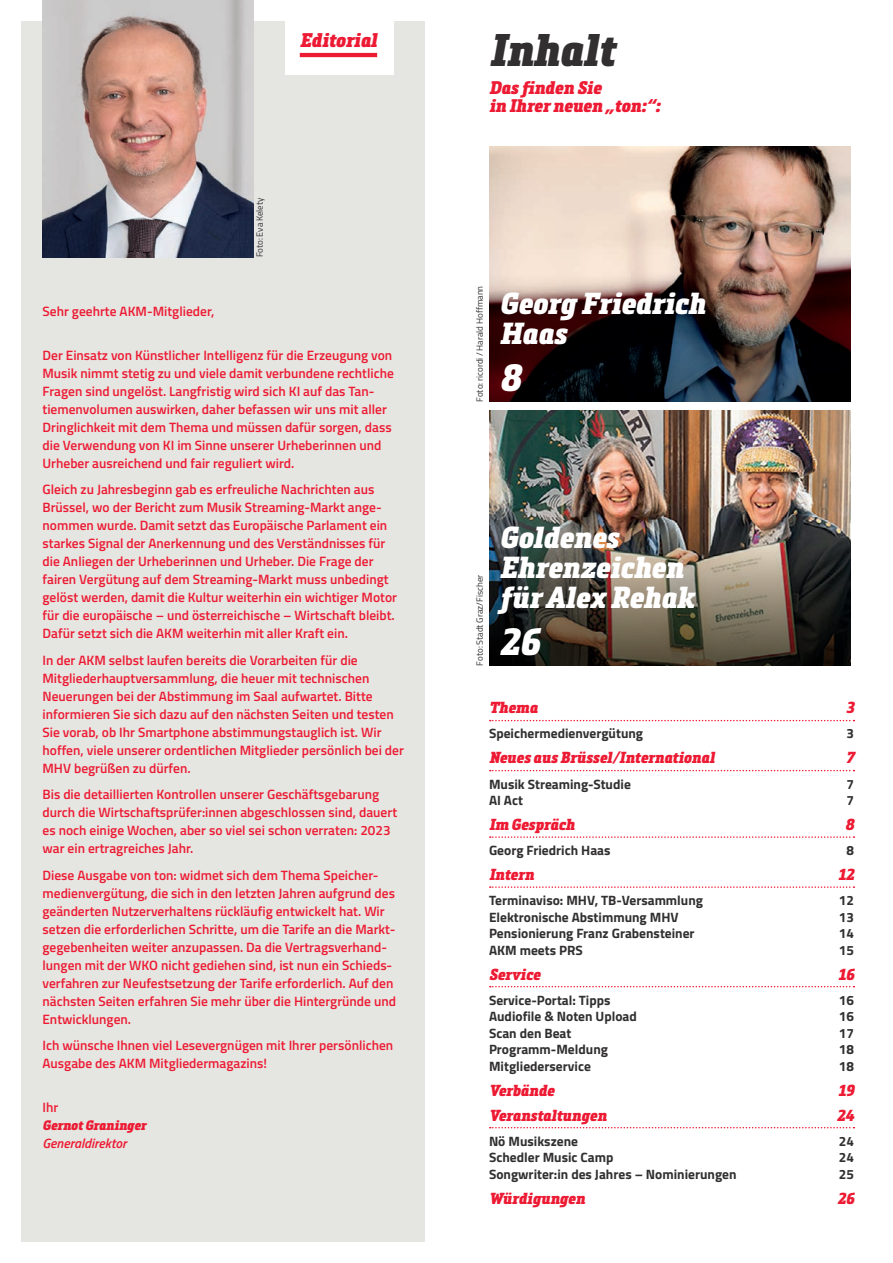
<style>
.page{position:relative;width:893px;height:1263px;background:#fff}
.page>*{position:absolute;margin:0;border:0;box-sizing:border-box;transform-origin:0 0}
.t1{font:italic 900 45px "Metronic Slab Narrow";color:#312f30}
.t2{font:italic 900 37.5px "Metronic Slab Narrow";color:#fff}
.t3{font:italic 900 30px/30px "Metronic Slab Narrow";color:#fff}
.t4{font:italic 900 19.5px "Metronic Slab Narrow";color:#ed1a33}
.t5{font:italic 900 18px/18px "Metronic Slab Narrow";color:#ed1a33}
.t6{font:italic 900 15.75px "Metronic Slab Narrow";color:#ed1a33}
.t7{font:600 13.5px/18px "Titillium";color:#ed1a33}
.t8{font:700 13.5px "Titillium";color:#312f30}
.t9{font:italic 900 13.5px "Metronic Slab Narrow";color:#ed1a33}
.t10{font:italic 600 13.5px "Titillium";color:#ed1a33}
.t11{font:9px "Titillium";color:#312f30}
</style>
<div class="page">
<div style="left:21px;top:21px;width:404px;height:1221px;background:#e5e6e1"></div>
<svg style="left:490px;top:720px;width:364px;height:1px"></svg>
<svg style="left:490px;top:770px;width:364px;height:1px"></svg>
<svg style="left:490px;top:836px;width:364px;height:2px"></svg>
<svg style="left:490px;top:886px;width:364px;height:2px"></svg>
<svg style="left:490px;top:986px;width:364px;height:1px"></svg>
<svg style="left:490px;top:1127px;width:364px;height:1px"></svg>
<img style="left:489px;top:410px;width:361px;height:107px">
<img style="left:489px;top:147px;width:361px;height:127px">
<img style="left:43px;top:0;width:210px;height:257px">
<img style="left:489px;top:517px;width:361px;height:21px">
<svg style="left:489px;top:274px;width:361px;height:128px;background:#3c2d2e"></svg>
<img style="left:489px;top:538px;width:361px;height:127px">
<div style="left:285px;top:0;width:108px;height:74px;background:#fff"></div>
<hr style="left:300px;top:53px;width:77px;height:4px;background:#ed1a33">
<h3 class="t4" style="left:300px;top:27px;width:79px">Editorial</h3>
<p class="t11" style="left:253px;top:257px;width:61px;rotate:-90deg">Foto: Eva Kelety</p>
<p class="t7" style="left:43px;top:302px;width:174px">Sehr geehrte AKM-Mitglieder,</p>
<p class="t7" style="left:43px;top:345px;width:353px">Der Einsatz von Künstlicher Intelligenz für die Erzeugung von Musik nimmt stetig zu und viele damit verbundene rechtliche Fragen sind ungelöst. Langfristig wird sich KI auf das Tan&shy;tiemenvolumen auswirken, daher befassen wir uns mit aller Dringlichkeit mit dem Thema und müssen dafür sorgen, dass die Verwendung von KI im Sinne unserer Urheberinnen und Urheber ausreichend und fair reguliert wird.</p>
<p class="t7" style="left:43px;top:480px;width:356px">Gleich zu Jahresbeginn gab es erfreuliche Nachrichten aus Brüssel, wo der Bericht zum Musik Streaming-Markt ange&shy;nommen wurde. Damit setzt das Europäische Parlament ein starkes Signal der Anerkennung und des Verständnisses für die Anliegen der Urheberinnen und Urheber. Die Frage der fairen Vergütung auf dem Streaming-Markt muss unbedingt gelöst werden, damit die Kultur weiterhin ein wichtiger Motor für die europäische – und österreichische – Wirtschaft bleibt.<br>Dafür setzt sich die AKM weiterhin mit aller Kraft ein.</p>
<p class="t7" style="left:43px;top:650px;width:363px">In der AKM selbst laufen bereits die Vorarbeiten für die Mitgliederhauptversammlung, die heuer mit technischen Neuerungen bei der Abstimmung im Saal aufwartet. Bitte informieren Sie sich dazu auf den nächsten Seiten und testen Sie vorab, ob Ihr Smartphone abstimmungstauglich ist. Wir hoffen, viele unserer ordentlichen Mitglieder persönlich bei der MHV begrüßen zu dürfen.</p>
<p class="t7" style="left:43px;top:785px;width:356px">Bis die detaillierten Kontrollen unserer Geschäftsgebarung durch die Wirtschaftsprüfer:innen abgeschlossen sind, dauert es noch einige Wochen, aber so viel sei schon verraten: 2023 war ein ertragreiches Jahr.</p>
<p class="t7" style="left:43px;top:865px;width:355px">Diese Ausgabe von ton: widmet sich dem Thema Speicher&shy;medienvergütung, die sich in den letzten Jahren aufgrund des geänderten Nutzerverhaltens rückläufig entwickelt hat. Wir setzen die erforderlichen Schritte, um die Tarife an die Markt&shy;gegebenheiten weiter anzupassen. Da die Vertragsverhand&shy;lungen mit der WKO nicht gediehen sind, ist nun ein Schieds&shy;verfahren zur Neufestsetzung der Tarife erforderlich. Auf den nächsten Seiten erfahren Sie mehr über die Hintergründe und Entwicklungen.</p>
<p class="t7" style="left:43px;top:1036px;width:352px">Ich wünsche Ihnen viel Lesevergnügen mit Ihrer persönlichen<br>Ausgabe des AKM Mitgliedermagazins!</p>
<p class="t7" style="left:43px;top:1097px;width:17px">Ihr</p>
<p class="t9" style="left:43px;top:1116px;width:105px">Gernot Graninger</p>
<p class="t10" style="left:43px;top:1133px;width:85px">Generaldirektor</p>
<h1 class="t1" style="left:489px;top:22px;width:127px">Inhalt</h1>
<h3 class="t5" style="left:489px;top:79px;width:173px">Das finden Sie<br>in Ihrer neuen „ton:“:</h3>
<p class="t11" style="left:473px;top:402px;width:118px;rotate:-90deg">Foto: ricordi / Harald Hoffmann</p>
<h3 class="t3" style="left:500px;top:288px;width:207px">Georg Friedrich<br>Haas</h3>
<h2 class="t2" style="left:500px;top:355px;width:23px">8</h2>
<p class="t11" style="left:473px;top:665px;width:92px;rotate:-90deg">Foto: Stadt Graz/Fischer</p>
<h3 class="t3" style="left:500px;top:522px;width:196px">Goldenes<br>Ehrenzeichen für Alex Rehak</h3>
<h2 class="t2" style="left:500px;top:618px;width:41px">26</h2>
<p class="t6" style="left:489px;top:698px;width:50px">Thema</p>
<p class="t6" style="left:846px;top:698px;width:9px">3</p>
<p class="t8" style="left:489px;top:723px;width:156px">Speichermedienvergütung</p>
<p class="t8" style="left:846px;top:723px;width:9px">3</p>
<p class="t6" style="left:489px;top:748px;width:227px">Neues aus Brüssel/International</p>
<p class="t6" style="left:846px;top:748px;width:10px">7</p>
<p class="t8" style="left:489px;top:773px;width:143px">Musik Streaming-Studie</p>
<p class="t8" style="left:846px;top:773px;width:9px">7</p>
<p class="t8" style="left:489px;top:790px;width:35px">AI Act</p>
<p class="t8" style="left:846px;top:790px;width:9px">7</p>
<p class="t6" style="left:489px;top:814px;width:87px">Im Gespräch</p>
<p class="t6" style="left:845px;top:814px;width:10px">8</p>
<p class="t8" style="left:489px;top:840px;width:123px">Georg Friedrich Haas</p>
<p class="t8" style="left:846px;top:840px;width:9px">8</p>
<p class="t6" style="left:489px;top:865px;width:46px">Intern</p>
<p class="t6" style="left:838px;top:865px;width:18px">12</p>
<p class="t8" style="left:489px;top:890px;width:216px">Terminaviso: MHV, TB-Versammlung</p>
<p class="t8" style="left:839px;top:890px;width:17px">12</p>
<p class="t8" style="left:489px;top:906px;width:191px">Elektronische Abstimmung MHV</p>
<p class="t8" style="left:839px;top:906px;width:17px">13</p>
<p class="t8" style="left:489px;top:923px;width:207px">Pensionierung Franz Grabensteiner</p>
<p class="t8" style="left:839px;top:923px;width:17px">14</p>
<p class="t8" style="left:489px;top:939px;width:95px">AKM meets PRS</p>
<p class="t8" style="left:839px;top:939px;width:17px">15</p>
<p class="t6" style="left:489px;top:964px;width:53px">Service</p>
<p class="t6" style="left:838px;top:964px;width:18px">16</p>
<p class="t8" style="left:489px;top:989px;width:123px">Service-Portal: Tipps</p>
<p class="t8" style="left:839px;top:989px;width:17px">16</p>
<p class="t8" style="left:489px;top:1006px;width:149px">Audiofile &amp; Noten Upload</p>
<p class="t8" style="left:839px;top:1006px;width:17px">16</p>
<p class="t8" style="left:489px;top:1022px;width:84px">Scan den Beat</p>
<p class="t8" style="left:839px;top:1022px;width:17px">17</p>
<p class="t8" style="left:489px;top:1039px;width:121px">Programm-Meldung</p>
<p class="t8" style="left:839px;top:1039px;width:17px">18</p>
<p class="t8" style="left:489px;top:1055px;width:103px">Mitgliederservice</p>
<p class="t8" style="left:839px;top:1055px;width:17px">18</p>
<p class="t6" style="left:489px;top:1080px;width:67px">Verbände</p>
<p class="t6" style="left:838px;top:1080px;width:18px">19</p>
<p class="t6" style="left:489px;top:1105px;width:119px">Veranstaltungen</p>
<p class="t6" style="left:837px;top:1105px;width:19px">24</p>
<p class="t8" style="left:489px;top:1130px;width:91px">Nö Musikszene</p>
<p class="t8" style="left:839px;top:1130px;width:17px">24</p>
<p class="t8" style="left:489px;top:1147px;width:126px">Schedler Music Camp</p>
<p class="t8" style="left:839px;top:1147px;width:17px">24</p>
<p class="t8" style="left:489px;top:1163px;width:249px">Songwriter:in des Jahres – Nominierungen</p>
<p class="t8" style="left:839px;top:1163px;width:17px">25</p>
<p class="t6" style="left:489px;top:1188px;width:97px">Würdigungen</p>
<p class="t6" style="left:837px;top:1188px;width:18px">26</p>
</div>
